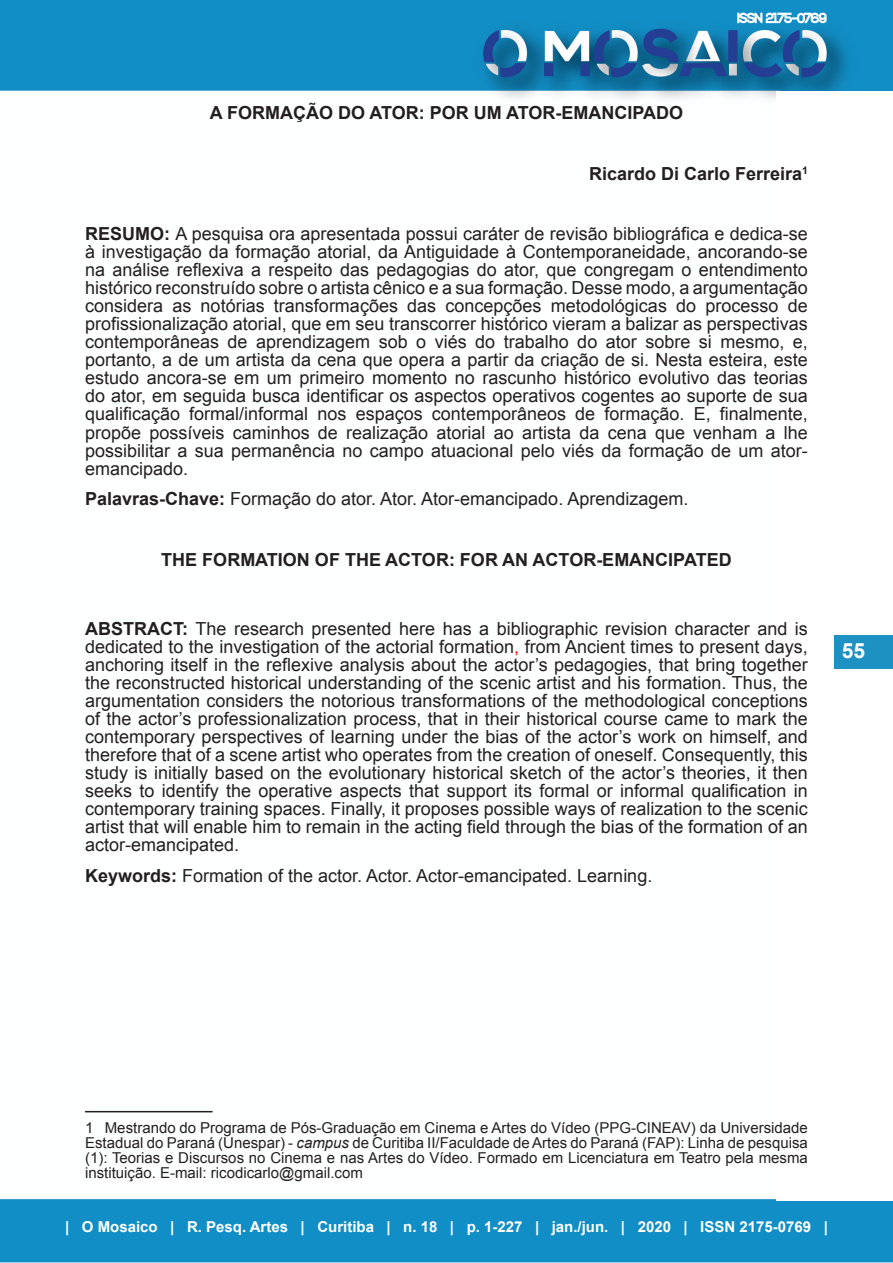
<style>
.page{position:relative;width:893px;height:1263px;background:#fff}
.page>*{position:absolute;margin:0;border:0;box-sizing:border-box;transform-origin:0 0}
.t1{font:700 21px "Arial";color:#fff}
.resumo{font:18px/18px "Arial";color:#231f20;text-align:justify}
.palavra-chave_1{font:18px "Arial";color:#231f20}
.Título_1_-_ingles{font:700 18px "Arial";color:#231f20}
.Título_1{font:700 18px "Arial";color:#231f20}
.Autores{font:700 18px "Arial";color:#231f20}
.nota_rodape{font:15px/15px "Arial";color:#231f20;text-align:justify}
.t2{font:700 15px "Arial";color:#fff}
.s1{font-weight:700}
.s2{color:#f00}
.s3{font-style:italic}
</style>
<div class="page">
<img style="left:0;top:0;width:893px;height:1263px">
<div style="left:777px;top:92px;width:116px;height:1109px;background:#fff"></div>
<div style="left:834px;top:635px;width:59px;height:33px;background:#1e91c3"></div>
<hr style="left:85px;top:1111px;width:128px;height:1px;background:#231f20">
<p class="Título_1" style="left:210px;top:101px;width:475px">A FORMAÇÃO DO ATOR: POR UM ATOR-EMANCIPADO</p>
<p class="Autores" style="left:589px;top:162px;width:220px">Ricardo Di Carlo Ferreira<sup>1</sup></p>
<p class="resumo" style="left:85px;top:225px;width:724px"><span class="s1">RESUMO:</span> A pesquisa ora apresentada possui caráter de revisão bibliográfica e dedica-se à investigação da formação atorial, da Antiguidade à Contemporaneidade, ancorando-se na análise reflexiva a respeito das pedagogias do ator, que congregam o entendimento histórico reconstruído sobre o artista cênico e a sua formação. Desse modo, a argumentação considera as notórias transformações das concepções metodológicas do processo de profissionalização atorial, que em seu transcorrer histórico vieram a balizar as perspectivas contemporâneas de aprendizagem sob o viés do trabalho do ator sobre si mesmo, e, portanto, a de um artista da cena que opera a partir da criação de si. Nesta esteira, este estudo ancora-se em um primeiro momento no rascunho histórico evolutivo das teorias do ator, em seguida busca identificar os aspectos operativos cogentes ao suporte de sua qualificação formal/informal nos espaços contemporâneos de formação. E, finalmente, propõe possíveis caminhos de realização atorial ao artista da cena que venham a lhe possibilitar a sua permanência no campo atuacional pelo viés da formação de um ator&shy;emancipado.</p>
<p class="palavra-chave_1" style="left:85px;top:487px;width:605px"><span class="s1">Palavras-Chave:</span> Formação do ator. Ator. Ator-emancipado. Aprendizagem.</p>
<p class="Título_1_-_ingles" style="left:161px;top:547px;width:572px">THE FORMATION OF THE ACTOR: FOR AN ACTOR-EMANCIPATED</p>
<p class="resumo" style="left:85px;top:620px;width:724px"><span class="s1">ABSTRACT:</span> The research presented here has a bibliographic revision character and is dedicated to the investigation of the actorial formation<span class="s2">,</span> from Ancient times to present days, anchoring itself in the reflexive analysis about the actor’s pedagogies, that bring together the reconstructed historical understanding of the scenic artist and his formation. Thus, the argumentation considers the notorious transformations of the methodological conceptions of the actor’s professionalization process, that in their historical course came to mark the contemporary perspectives of learning under the bias of the actor’s work on himself, and therefore that of a scene artist who operates from the creation of oneself. Consequently, this study is initially based on the evolutionary historical sketch of the actor’s theories, it then seeks to identify the operative aspects that support its formal or informal qualification in contemporary training spaces. Finally, it proposes possible ways of realization to the scenic artist that will enable him to remain in the acting field through the bias of the formation of an actor-emancipated.</p>
<p class="palavra-chave_1" style="left:85px;top:863px;width:569px"><span class="s1">Keywords:</span> Formation of the actor. Actor. Actor-emancipated. Learning.</p>
<p class="t1" style="left:842px;top:636px;width:25px">55</p>
<p class="nota_rodape" style="left:85px;top:1120px;width:724px">1 Mestrando do Programa de Pós-Graduação em Cinema e Artes do Vídeo (PPG-CINEAV) da Universidade Estadual do Paraná (Unespar) - <span class="s3">campus</span> de Curitiba II/Faculdade de Artes do Paraná (FAP): Linha de pesquisa (1): Teorias e Discursos no Cinema e nas Artes do Vídeo. Formado em Licenciatura em Teatro pela mesma instituição. E-mail: ricodicarlo@gmail.com</p>
<p class="t2" style="left:65px;top:1217px;width:764px">| O Mosaico | R. Pesq. Artes | Curitiba | n. 18 | p. 1-227 | jan./jun. | 2020 | ISSN 2175-0769 |</p>
</div>
